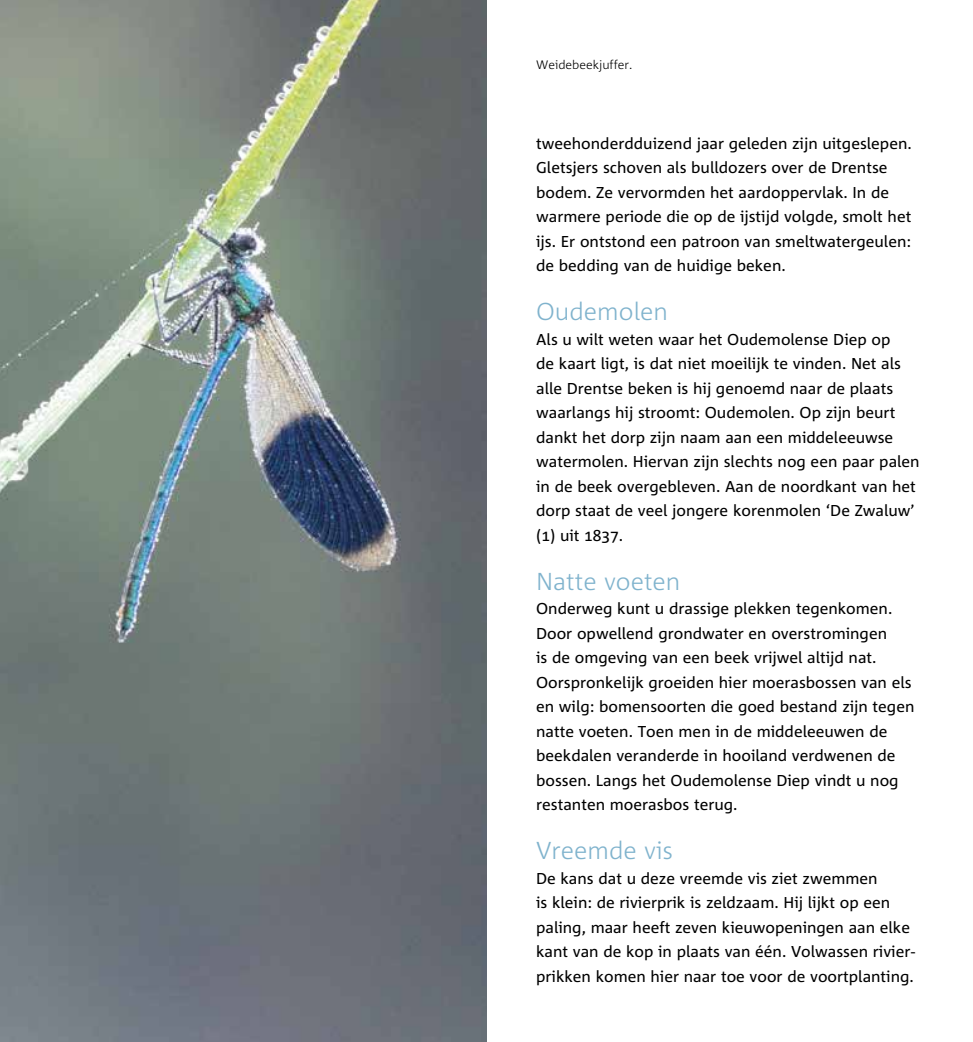
<style>
.page{position:relative;width:973px;height:1042px;background:#fff}
.page>*{position:absolute;margin:0;border:0;box-sizing:border-box;transform-origin:0 0}
.t1{font:300 24.5px "Agro Sans";color:#80b3cd}
.t2{font:15.75px/24.5px "Agro Sans";color:#000}
.t3{font:300 12.25px "Agro Sans";color:#000}
</style>
<div class="page">
<img style="left:0;top:0;width:486px;height:1042px">
<p class="t3" style="left:536px;top:58px;width:98px">Weidebeekjuffer.</p>
<p class="t2" style="left:536px;top:131px;width:377px">tweehonderdduizend jaar geleden zijn uitgeslepen.<br>Gletsjers schoven als bulldozers over de Drentse bodem. Ze vervormden het aardoppervlak. In de warmere periode die op de ijstijd volgde, smolt het ijs. Er ontstond een patroon van smeltwatergeulen: de bedding van de huidige beken.</p>
<h1 class="t1" style="left:536px;top:298px;width:133px">Oudemolen</h1>
<p class="t2" style="left:536px;top:327px;width:385px">Als u wilt weten waar het Oudemolense Diep op<br>de kaart ligt, is dat niet moeilijk te vinden. Net als alle Drentse beken is hij genoemd naar de plaats waarlangs hij stroomt: Oudemolen. Op zijn beurt dankt het dorp zijn naam aan een middeleeuwse watermolen. Hiervan zijn slechts nog een paar palen in de beek overgebleven. Aan de noordkant van het dorp staat de veel jongere korenmolen ‘De Zwaluw’ (1) uit 1837.</p>
<h1 class="t1" style="left:536px;top:568px;width:146px">Natte voeten</h1>
<p class="t2" style="left:536px;top:596px;width:380px">Onderweg kunt u drassige plekken tegenkomen.<br>Door opwellend grondwater en overstromingen<br>is de omgeving van een beek vrijwel altijd nat.<br>Oorspronkelijk groeiden hier moerasbossen van els en wilg: bomensoorten die goed bestand zijn tegen natte voeten. Toen men in de middeleeuwen de beekdalen veranderde in hooiland verdwenen de bossen. Langs het Oudemolense Diep vindt u nog restanten moerasbos terug.</p>
<h1 class="t1" style="left:536px;top:837px;width:138px">Vreemde vis</h1>
<p class="t2" style="left:536px;top:866px;width:380px">De kans dat u deze vreemde vis ziet zwemmen<br>is klein: de rivierprik is zeldzaam. Hij lijkt op een paling, maar heeft zeven kieuwopeningen aan elke kant van de kop in plaats van één. Volwassen rivier&shy;prikken komen hier naar toe voor de voortplanting.</p>
</div>
